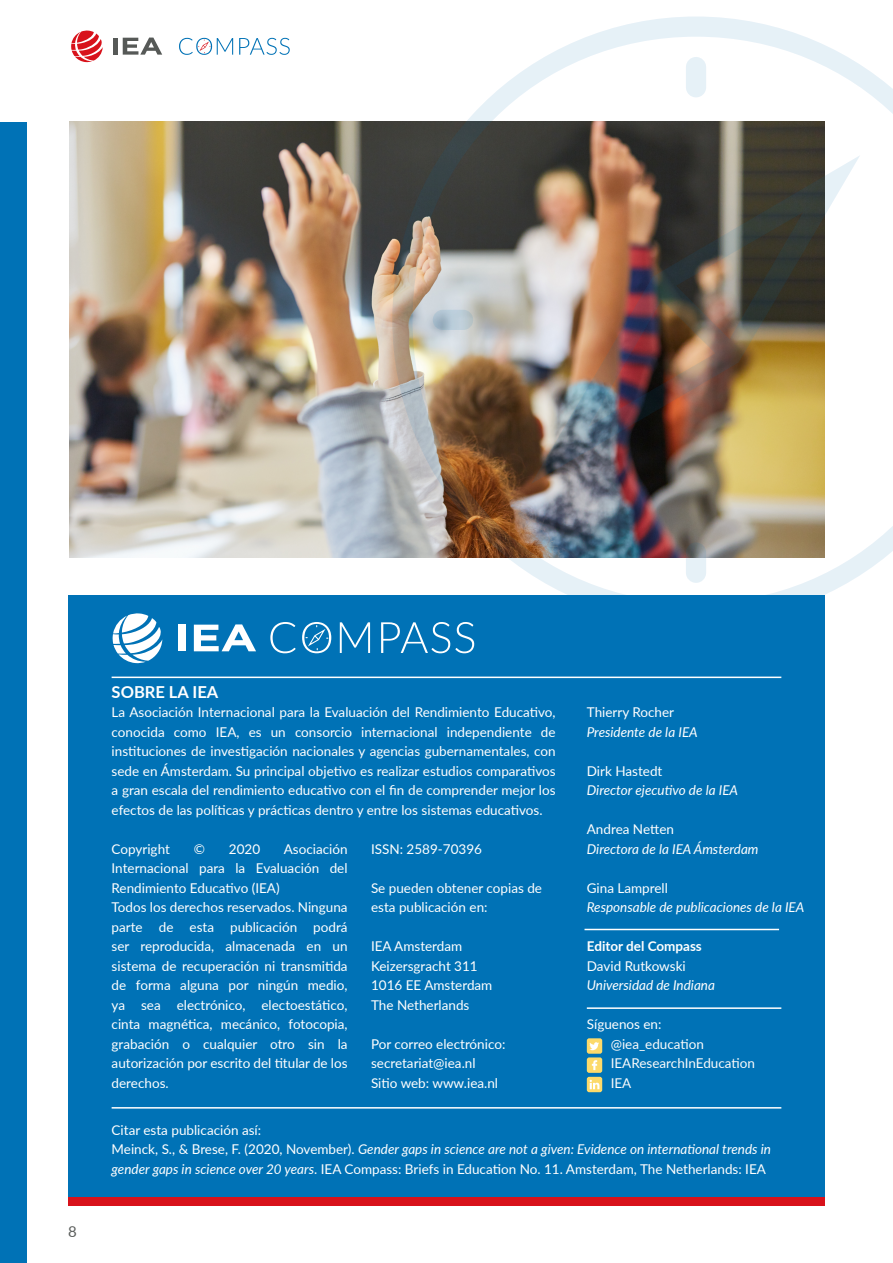
<style>
.page{position:relative;width:893px;height:1263px;background:#fff}
.page>*{position:absolute;margin:0;border:0;box-sizing:border-box;transform-origin:0 0}
.t1{font:700 16.5px "Lato";color:#fff}
.t2{font:15px "Lato";color:#595c5a}
.t3{font:13.5px/19.5px "Lato";color:#fff}
.t4{font:italic 13.5px "Lato";color:#fff}
.t5{font:13.5px/19.5px "Lato";color:#fbfbfb}
.t6{font:700 13.5px "Lato";color:#fff}
.s1{font-style:italic}
</style>
<div class="page">
<div style="left:0;top:122px;width:27px;height:1141px;background:#0072b6"></div>
<svg style="left:71px;top:30px;width:32px;height:32px"></svg>
<div style="left:113px;top:38px;width:5px;height:17px;background:#565957"></div>
<svg style="left:123px;top:38px;width:39px;height:17px"></svg>
<svg style="left:239px;top:38px;width:51px;height:17px"></svg>
<svg style="left:179px;top:38px;width:54px;height:17px"></svg>
<img style="left:69px;top:122px;width:323px;height:435px">
<div style="left:68px;top:595px;width:757px;height:602px;background:#0072b6"></div>
<svg style="left:112px;top:613px;width:50px;height:50px"></svg>
<div style="left:179px;top:625px;width:7px;height:26px;background:#fff"></div>
<svg style="left:194px;top:624px;width:62px;height:27px"></svg>
<hr style="left:112px;top:677px;width:669px;height:1px;background:#fff">
<div style="left:68px;top:1197px;width:757px;height:8px;background:#d8121b"></div>
<svg style="left:270px;top:622px;width:26px;height:31px"></svg>
<svg style="left:340px;top:622px;width:30px;height:31px"></svg>
<svg style="left:381px;top:622px;width:93px;height:31px"></svg>
<svg style="left:302px;top:622px;width:29px;height:31px"></svg>
<hr style="left:587px;top:1007px;width:194px;height:2px;background:#fff">
<div style="left:587px;top:1038px;width:15px;height:16px;background:#fcda6a;border-radius:2px"></div>
<svg style="left:589px;top:1042px;width:10px;height:8px"></svg>
<div style="left:587px;top:1057px;width:15px;height:16px;background:#fcda6a;border-radius:2px"></div>
<svg style="left:592px;top:1060px;width:5px;height:10px"></svg>
<svg style="left:587px;top:1077px;width:15px;height:15px"></svg>
<svg style="left:590px;top:1080px;width:9px;height:9px"></svg>
<hr style="left:584px;top:929px;width:195px;height:1px;background:#fff">
<img style="left:392px;top:16px;width:501px;height:607px">
<hr style="left:112px;top:1107px;width:669px;height:1px;background:#fff">
<p class="t2" style="left:68px;top:1221px;width:10px">8</p>
<p class="t1" style="left:112px;top:679px;width:108px">SOBRE LA IEA</p>
<p class="t3" style="left:112px;top:702px;width:445px;text-align:justify">La Asociación Internacional para la Evaluación del Rendimiento Educativo, conocida como IEA, es un consorcio internacional independiente de instituciones de investigación nacionales y agencias gubernamentales, con sede en Ámsterdam. Su principal objetivo es realizar estudios comparativos a gran escala del rendimiento educativo con el fin de comprender mejor los efectos de las políticas y prácticas dentro y entre los sistemas educativos.</p>
<p class="t3" style="left:587px;top:702px;width:89px">Thierry Rocher</p>
<p class="t4" style="left:587px;top:722px;width:112px">Presidente de la IEA</p>
<p class="t3" style="left:587px;top:760px;width:77px">Dirk Hastedt</p>
<p class="t4" style="left:587px;top:780px;width:153px">Director ejecutivo de la IEA</p>
<p class="t3" style="left:587px;top:819px;width:89px">Andrea Netten</p>
<p class="t4" style="left:587px;top:839px;width:173px">Directora de la IEA Ámsterdam</p>
<p class="t3" style="left:587px;top:877px;width:83px">Gina Lamprell</p>
<p class="t4" style="left:587px;top:897px;width:219px">Responsable de publicaciones de la IEA</p>
<p class="t6" style="left:587px;top:936px;width:117px">Editor del Compass</p>
<p class="t3" style="left:587px;top:955px;width:100px">David Rutkowski</p>
<p class="t4" style="left:587px;top:975px;width:130px">Universidad de Indiana</p>
<p class="t3" style="left:112px;top:838px;width:60px">Copyright</p>
<p class="t3" style="left:194px;top:838px;width:13px">©</p>
<p class="t3" style="left:229px;top:838px;width:33px">2020</p>
<p class="t3" style="left:112px;top:838px;width:237px;text-indent:172px">Asociación<br>Internacional para la Evaluación del<br>Rendimiento Educativo (IEA)<br>Todos los derechos reservados. Ninguna parte de esta publicación podrá ser reproducida, almacenada en un sistema de recuperación ni transmitida de forma alguna por ningún medio, ya sea electrónico, electoestático, cinta magnética, mecánico, fotocopia, grabación o cualquier otro sin la autorización por escrito del titular de los derechos.</p>
<p class="t3" style="left:371px;top:838px;width:113px">ISSN: 2589-70396</p>
<p class="t3" style="left:371px;top:877px;width:173px">Se pueden obtener copias de esta publicación en:</p>
<p class="t3" style="left:371px;top:936px;width:123px">IEA Amsterdam<br>Keizersgracht 311<br>1016 EE Amsterdam<br>The Netherlands</p>
<p class="t3" style="left:371px;top:1033px;width:136px">Por correo electrónico: secretariat@iea.nl<br>Sitio web: www.iea.nl</p>
<p class="t3" style="left:587px;top:1014px;width:76px">Síguenos en:</p>
<p class="t5" style="left:611px;top:1033px;width:146px">@iea_education<br>IEAResearchInEducation<br>IEA</p>
<p class="t3" style="left:112px;top:1120px;width:661px">Citar esta publicación así:<br>Meinck, S., &amp; Brese, F. (2020, November). <span class="s1">Gender gaps in science are not a given: Evidence on international trends in gender gaps in science over 20 years</span>. IEA Compass: Briefs in Education No. 11. Amsterdam, The Netherlands: IEA</p>
</div>
